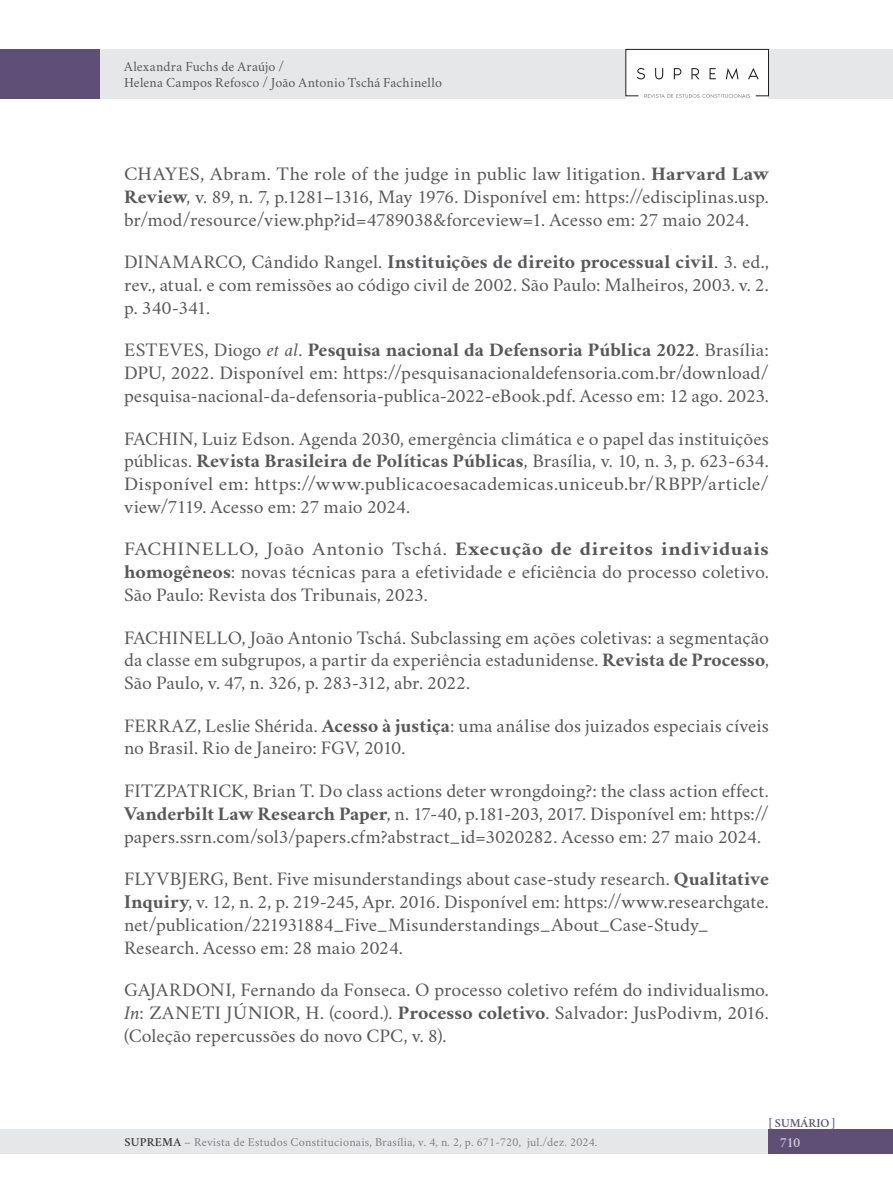
<style>
.page{position:relative;width:893px;height:1191px;background:#fff}
.page>*{position:absolute;margin:0;border:0;box-sizing:border-box;transform-origin:0 0}
.TEXTO_REFERENCIAS{font:19.25px/22.8px "Crimson";color:#57585a;text-align:justify}
.TEXTO_REFERENCIAS-2{font:19.25px/22.8px "Crimson";color:#57585a;text-align:justify;scale:1.06 1}
.TEXTO_REFERENCIAS-3{font:19.25px/22.8px "Crimson";color:#57585a;text-align:justify;scale:1.09 1}
.t1{font:14px/15.8px "Crimson";letter-spacing:.015em;color:#57585a}
.t2{font:600 14px "Crimson";color:#d1d2d4}
.t3{font:12.25px "Crimson";letter-spacing:.02em;color:#808285}
.t4{font:600 12.25px "Crimson";color:#5f4f76}
.s1{font-weight:700}
.s2{font-style:italic}
.s3{font-weight:600;color:#3e3e3f}
</style>
<div class="page">
<div style="left:0;top:1129px;width:790px;height:25px;background:#e6e7e9"></div>
<div style="left:0;top:49px;width:892px;height:50px;background:#e6e7e9"></div>
<div style="left:768px;top:1129px;width:124px;height:25px;background:#5f4f76"></div>
<div style="left:0;top:49px;width:99px;height:50px;background:#5f4f76"></div>
<div style="left:626px;top:50px;width:142px;height:49px;background:#fff"></div>
<svg style="left:625px;top:48px;width:144px;height:50px"></svg>
<p class="t1" style="left:124px;top:57px;width:320px">Alexandra Fuchs de Araújo /<br>Helena Campos Refosco / João Antonio Tschá Fachinello</p>
<p class="TEXTO_REFERENCIAS-2" style="left:124px;top:160px;width:610px">CHAYES, Abram. The role of the judge in public law litigation. <span class="s1">Harvard Law Review</span>, v. 89, n. 7, p.1281–1316, May 1976. Disponível em: https://edisciplinas.usp. br/mod/resource/view.php?id=4789038&amp;forceview=1. Acesso em: 27 maio 2024.</p>
<p class="TEXTO_REFERENCIAS" style="left:124px;top:248px;width:646px">DINAMARCO, Cândido Rangel. <span class="s1">Instituições de direito processual civil</span>. 3. ed., rev., atual. e com remissões ao código civil de 2002. São Paulo: Malheiros, 2003. v. 2. p. 340-341.</p>
<p class="TEXTO_REFERENCIAS" style="left:124px;top:336px;width:646px">ESTEVES, Diogo <span class="s2">et al</span>. <span class="s1">Pesquisa nacional da Defensoria Pública 2022</span>. Brasília:<br>DPU, 2022. Disponível em: https://pesquisanacionaldefensoria.com.br/download/ pesquisa-nacional-da-defensoria-publica-2022-eBook.pdf. Acesso em: 12 ago. 2023.</p>
<p class="TEXTO_REFERENCIAS" style="left:124px;top:424px;width:646px">FACHIN, Luiz Edson. Agenda 2030, emergência climática e o papel das instituições públicas. <span class="s1">Revista Brasileira de Políticas Públicas</span>, Brasília, v. 10, n. 3, p. 623-634.<br>Disponível em: https://www.publicacoesacademicas.uniceub.br/RBPP/article/ view/7119. Acesso em: 27 maio 2024.</p>
<p class="TEXTO_REFERENCIAS-3" style="left:124px;top:535px;width:593px">FACHINELLO, João Antonio Tschá. <span class="s1">Execução de direitos individuais homogêneos</span>: novas técnicas para a efetividade e eficiência do processo coletivo.<br>São Paulo: Revista dos Tribunais, 2023.</p>
<p class="TEXTO_REFERENCIAS" style="left:124px;top:623px;width:646px">FACHINELLO, João Antonio Tschá. Subclassing em ações coletivas: a segmentação da classe em subgrupos, a partir da experiência estadunidense. <span class="s1">Revista de Processo</span>, São Paulo, v. 47, n. 326, p. 283-312, abr. 2022.</p>
<p class="TEXTO_REFERENCIAS" style="left:124px;top:711px;width:646px">FERRAZ, Leslie Shérida. <span class="s1">Acesso à justiça</span>: uma análise dos juizados especiais cíveis no Brasil. Rio de Janeiro: FGV, 2010.</p>
<p class="TEXTO_REFERENCIAS" style="left:124px;top:777px;width:646px">FITZPATRICK, Brian T. Do class actions deter wrongdoing?: the class action effect.<br><span class="s1">Vanderbilt Law Research Paper</span>, n. 17-40, p.181-203, 2017. Disponível em: https:// papers.ssrn.com/sol3/papers.cfm?abstract_id=3020282. Acesso em: 27 maio 2024.</p>
<p class="TEXTO_REFERENCIAS" style="left:124px;top:865px;width:646px;text-align:left">FLYVBJERG, Bent. Five misunderstandings about case-study research. <span class="s1">Qualitative Inquiry</span>, v. 12, n. 2, p. 219-245, Apr. 2016. Disponível em: https://www.researchgate. net/publication/221931884_Five_Misunderstandings_About_Case-Study_ Research. Acesso em: 28 maio 2024.</p>
<p class="TEXTO_REFERENCIAS" style="left:124px;top:976px;width:646px">GAJARDONI, Fernando da Fonseca. O processo coletivo refém do individualismo.<br><span class="s2">In</span>: ZANETI JÚNIOR, H. (coord.). <span class="s1">Processo coletivo</span>. Salvador: JusPodivm, 2016. (Coleção repercussões do novo CPC, v. 8).</p>
<p class="t4" style="left:769px;top:1114px;width:68px">[ SUMÁRIO ]</p>
<p class="t3" style="left:125px;top:1132px;width:474px"><span class="s3">SUPREMA</span> – Revista de Estudos Constitucionais, Brasília, v. 4, n. 2, p. 671-720, jul./dez. 2024.</p>
<p class="t2" style="left:780px;top:1132px;width:21px">710</p>
</div>
